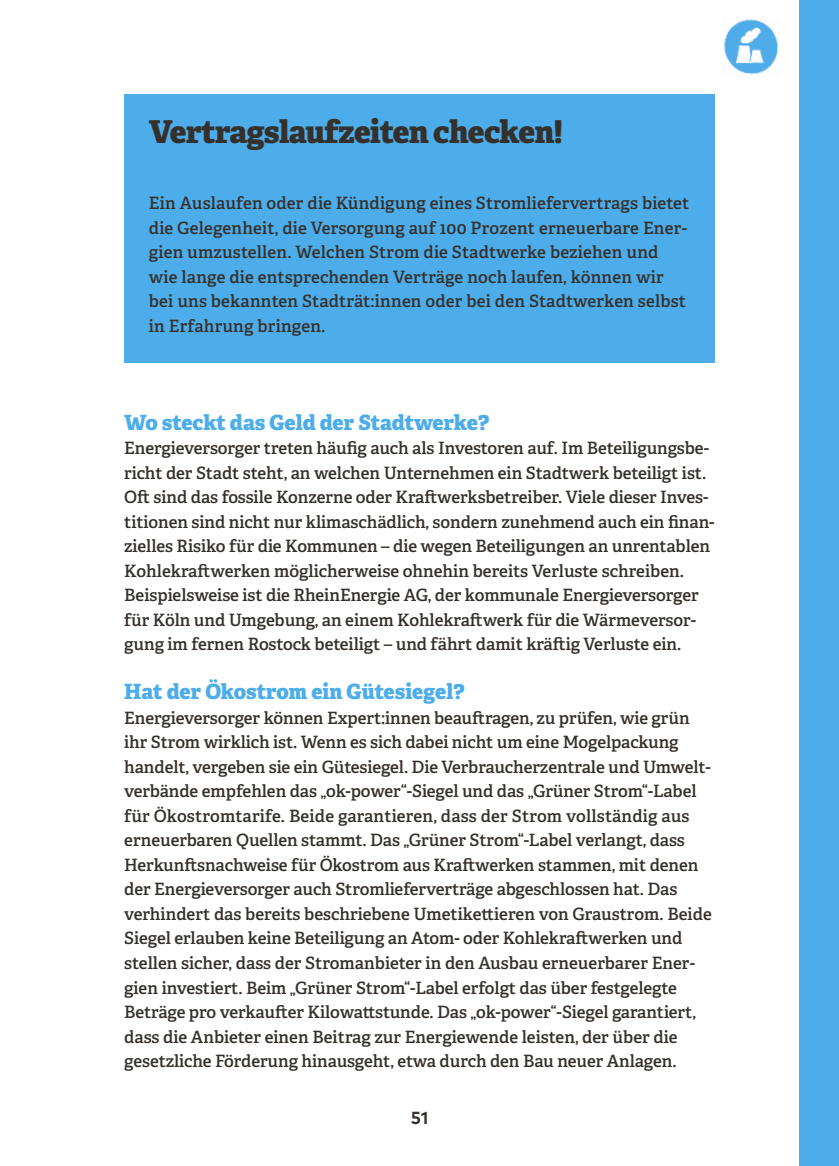
<style>
.page{position:relative;width:839px;height:1166px;background:#fff}
.page>*{position:absolute;margin:0;border:0;box-sizing:border-box;transform-origin:0 0}
.t1{font:800 31.5px "Adelle";letter-spacing:-.025em;color:#36302c}
.t2{font:800 21px "Adelle";letter-spacing:-.005em;color:#4cadea}
.t3{font:700 17.5px "Mark OT";color:#36302c}
.t4{font:600 16.97px/24.5px "Adelle";letter-spacing:-.005em;color:#36302c}
</style>
<div class="page">
<div style="left:799px;top:0;width:39px;height:1166px;background:#4cadea"></div>
<img style="left:723px;top:19px;width:55px;height:55px">
<div style="left:124px;top:94px;width:590px;height:269px;background:#4cadea"></div>
<h1 class="t1" style="left:149px;top:111px;width:415px">Vertragslaufzeiten checken!</h1>
<p class="t4" style="left:149px;top:191px;width:542px">Ein Auslaufen oder die Kündigung eines Stromliefervertrags bietet die Gelegenheit, die Versorgung auf 100 Prozent erneuerbare Ener&shy;gien umzustellen. Welchen Strom die Stadtwerke beziehen und wie lange die entsprechenden Verträge noch laufen, können wir bei uns bekannten Stadträt:innen oder bei den Stadtwerken selbst in Erfahrung bringen.</p>
<p class="t2" style="left:124px;top:409px;width:366px">Wo steckt das Geld der Stadtwerke?</p>
<p class="t4" style="left:124px;top:436px;width:592px">Energieversorger treten häufig auch als Investoren auf. Im Beteiligungsbe&shy;richt der Stadt steht, an welchen Unternehmen ein Stadtwerk beteiligt ist.<br>Oft sind das fossile Konzerne oder Kraftwerksbetreiber. Viele dieser Inves&shy;titionen sind nicht nur klimaschädlich, sondern zunehmend auch ein finan&shy;zielles Risiko für die Kommunen – die wegen Beteiligungen an unrentablen Kohlekraftwerken möglicherweise ohnehin bereits Verluste schreiben.<br>Beispielsweise ist die RheinEnergie AG, der kommunale Energieversorger für Köln und Umgebung, an einem Kohlekraftwerk für die Wärmeversor&shy;gung im fernen Rostock beteiligt – und fährt damit kräftig Verluste ein.</p>
<p class="t2" style="left:124px;top:678px;width:342px">Hat der Ökostrom ein Gütesiegel?</p>
<p class="t4" style="left:124px;top:706px;width:589px">Energieversorger können Expert:innen beauftragen, zu prüfen, wie grün ihr Strom wirklich ist. Wenn es sich dabei nicht um eine Mogelpackung handelt, vergeben sie ein Gütesiegel. Die Verbraucherzentrale und Umwelt&shy;verbände empfehlen das „ok-power“-Siegel und das „Grüner Strom“-Label für Ökostromtarife. Beide garantieren, dass der Strom vollständig aus erneuerbaren Quellen stammt. Das „Grüner Strom“-Label verlangt, dass Herkunftsnachweise für Ökostrom aus Kraftwerken stammen, mit denen der Energieversorger auch Stromlieferverträge abgeschlossen hat. Das verhindert das bereits beschriebene Umetikettieren von Graustrom. Beide Siegel erlauben keine Beteiligung an Atom- oder Kohlekraftwerken und stellen sicher, dass der Stromanbieter in den Ausbau erneuerbarer Ener&shy;gien investiert. Beim „Grüner Strom“-Label erfolgt das über festgelegte Beträge pro verkaufter Kilowattstunde. Das „ok-power“-Siegel garantiert, dass die Anbieter einen Beitrag zur Energiewende leisten, der über die gesetzliche Förderung hinausgeht, etwa durch den Bau neuer Anlagen.</p>
<p class="t3" style="left:410px;top:1106px;width:19px">51</p>
</div>
